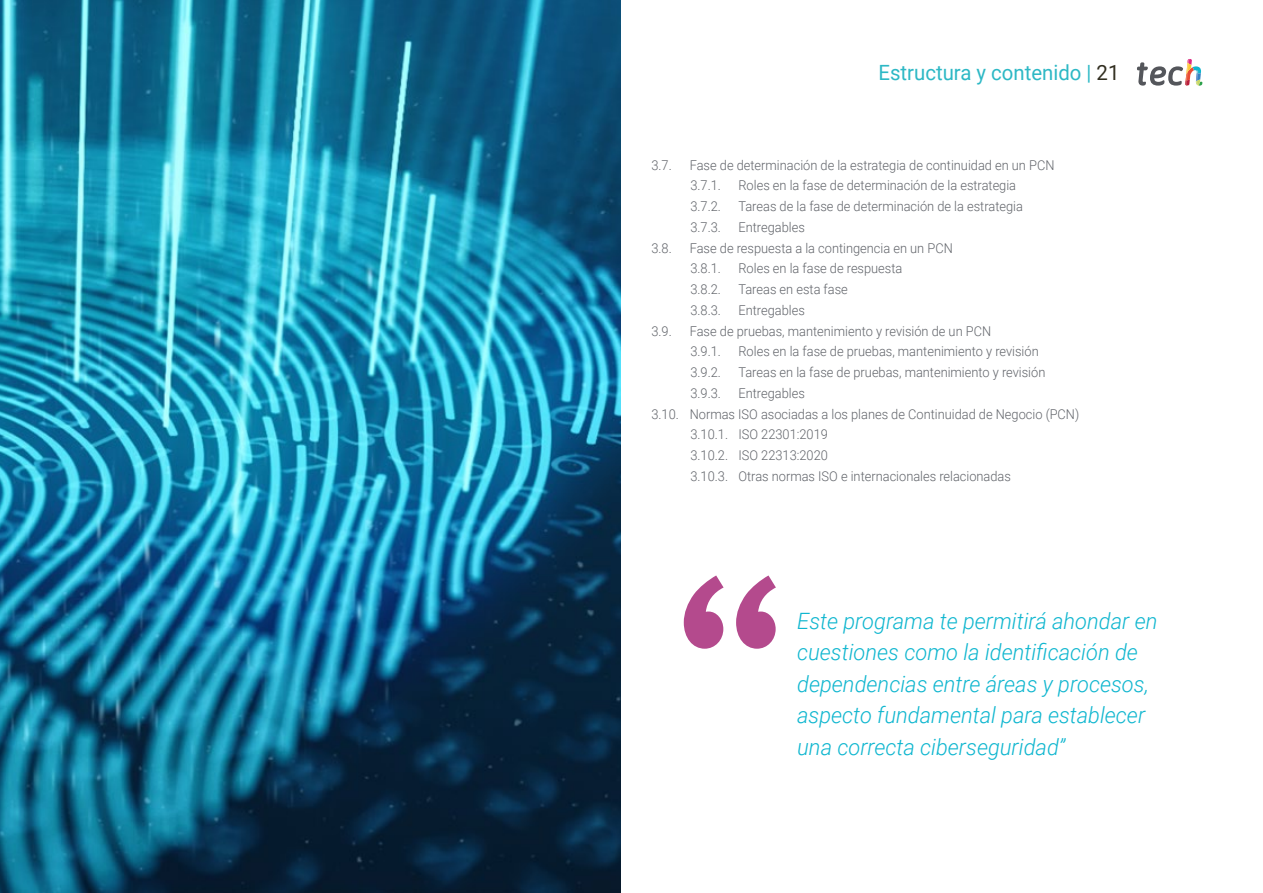
<style>
.page{position:relative;width:1263px;height:893px;background:#fff}
.page>*{position:absolute;margin:0;border:0;box-sizing:border-box;transform-origin:0 0}
.t1{font:italic 300 22.5px/31.5px "Roboto";color:#0fb6cf}
.t2{font:21px "Roboto";color:#2db8c5}
.t3{font:300 13.5px/20.7px "Roboto";color:#61646a;scale:.95 1}
.s1{color:#312e20}
</style>
<div class="page">
<img style="left:0;top:0;width:621px;height:893px">
<svg style="left:1137px;top:59px;width:65px;height:27px"></svg>
<svg style="left:684px;top:575px;width:92px;height:74px"></svg>
<h2 class="t2" style="left:878px;top:57px;width:242px">Estructura y contenido | <span class="s1">21</span></h2>
<p class="t3" style="left:651px;top:154px;width:23px">3.7.</p>
<p class="t3" style="left:690px;top:154px;width:385px">Fase de determinación de la estrategia de continuidad en un PCN<br>3.7.1.</p>
<p class="t3" style="left:738px;top:175px;width:294px">Roles en la fase de determinación de la estrategia</p>
<p class="t3" style="left:690px;top:195px;width:34px">3.7.2.</p>
<p class="t3" style="left:738px;top:195px;width:301px">Tareas de la fase de determinación de la estrategia</p>
<p class="t3" style="left:690px;top:216px;width:34px">3.7.3.</p>
<p class="t3" style="left:738px;top:216px;width:71px">Entregables</p>
<p class="t3" style="left:651px;top:237px;width:23px">3.8.</p>
<p class="t3" style="left:690px;top:237px;width:278px">Fase de respuesta a la contingencia en un PCN<br>3.8.1.</p>
<p class="t3" style="left:738px;top:258px;width:174px">Roles en la fase de respuesta</p>
<p class="t3" style="left:690px;top:278px;width:34px">3.8.2.</p>
<p class="t3" style="left:738px;top:278px;width:117px">Tareas en esta fase</p>
<p class="t3" style="left:690px;top:299px;width:34px">3.8.3.</p>
<p class="t3" style="left:738px;top:299px;width:71px">Entregables</p>
<p class="t3" style="left:651px;top:320px;width:23px">3.9.</p>
<p class="t3" style="left:690px;top:320px;width:319px">Fase de pruebas, mantenimiento y revisión de un PCN<br>3.9.1.</p>
<p class="t3" style="left:738px;top:341px;width:317px">Roles en la fase de pruebas, mantenimiento y revisión</p>
<p class="t3" style="left:690px;top:361px;width:34px">3.9.2.</p>
<p class="t3" style="left:738px;top:361px;width:325px">Tareas en la fase de pruebas, mantenimiento y revisión</p>
<p class="t3" style="left:690px;top:382px;width:34px">3.9.3.</p>
<p class="t3" style="left:738px;top:382px;width:71px">Entregables</p>
<p class="t3" style="left:651px;top:403px;width:452px">3.10. Normas ISO asociadas a los planes de Continuidad de Negocio (PCN)</p>
<p class="t3" style="left:690px;top:424px;width:146px">3.10.1. ISO 22301:2019</p>
<p class="t3" style="left:690px;top:444px;width:146px">3.10.2. ISO 22313:2020</p>
<p class="t3" style="left:690px;top:465px;width:339px">3.10.3. Otras normas ISO e internacionales relacionadas</p>
<h1 class="t1" style="left:797px;top:604px;width:362px">Este programa te permitirá ahondar en cuestiones como la identificación de dependencias entre áreas y procesos, aspecto fundamental para establecer una correcta ciberseguridad”</h1>
</div>
